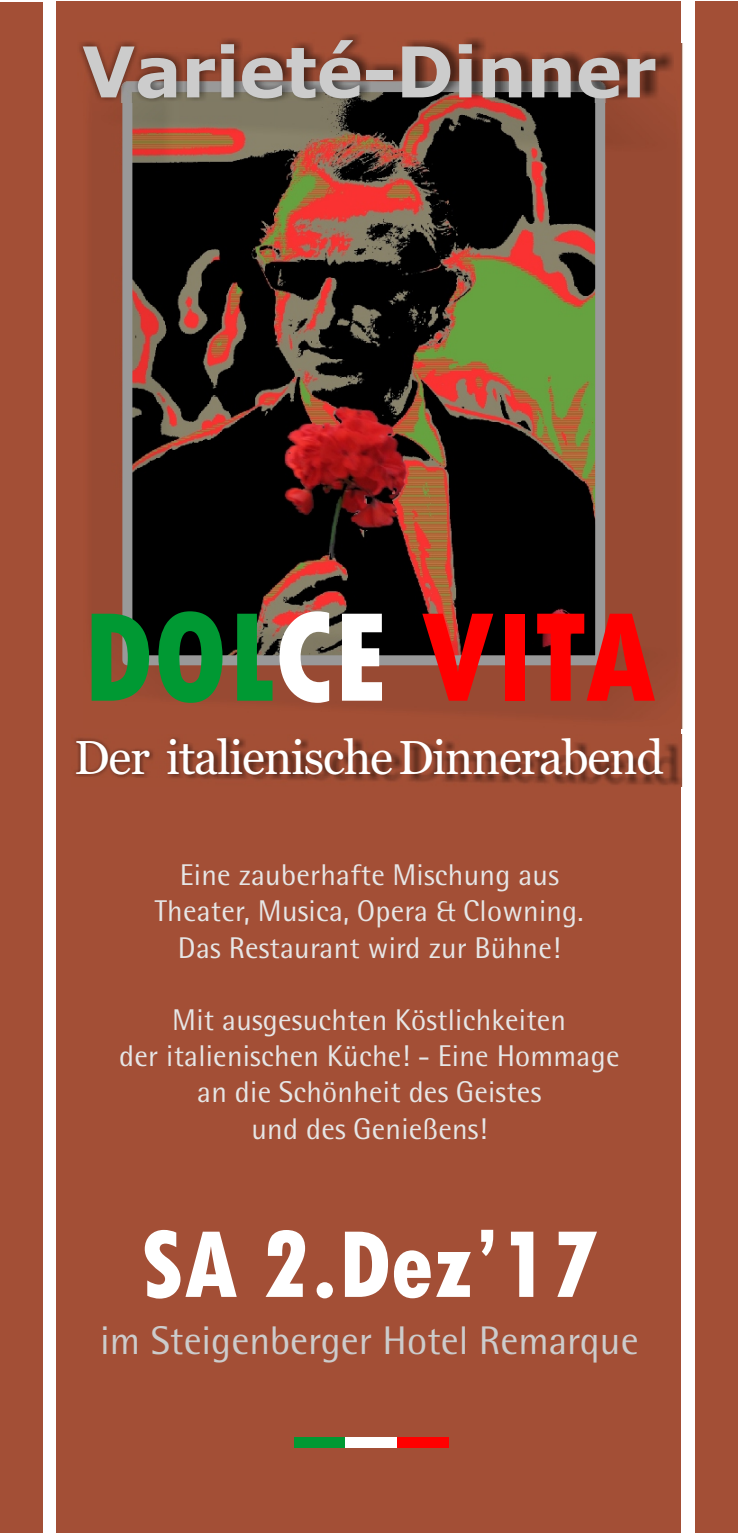
<style>
.page{position:relative;width:738px;height:1533px;background:#fff}
.page>*{position:absolute;margin:0;border:0;box-sizing:border-box;transform-origin:0 0}
.t1{font:800 133.25px "Tw Cen MT Condensed";color:#f00}
.t2{font:800 100px "Tw Cen MT Condensed";color:#fff}
.t3{font:700 70px "Verdana";letter-spacing:-.005em;color:#ccc}
.t4{font:47.5px "Georgia";letter-spacing:-.025em;color:#fff}
.t5{font:40px "Rotis Semi Sans";color:#ccc}
.t6{font:30px/36.2px "Rotis Semi Sans";letter-spacing:.01em;color:#e6e6e6;text-align:center}
.s1{color:#093}
.s2{color:#fff}
</style>
<div class="page">
<div style="left:0;top:2px;width:43px;height:1530px;background:#a34f36"></div>
<div style="left:694px;top:2px;width:43px;height:1530px;background:#a34f36"></div>
<div style="left:57px;top:2px;width:623px;height:1530px;background:#a34f36"></div>
<img style="left:91px;top:44px;width:593px;height:685px">
<div style="left:122px;top:82px;width:483px;height:583px;border:10px solid #999"></div>
<img style="left:79px;top:34px;width:595px;height:69px">
<img style="left:75px;top:735px;width:607px;height:51px">
<div style="left:294px;top:1437px;width:51px;height:11px;background:#093"></div>
<div style="left:397px;top:1437px;width:51px;height:11px;background:#f00"></div>
<div style="left:345px;top:1437px;width:52px;height:11px;background:#fff"></div>
<h3 class="t3" style="left:82px;top:44px;width:576px">Varieté-Dinner</h3>
<h1 class="t1" style="left:82px;top:609px;width:575px"><span class="s1">DOL</span><span class="s2">CE</span> VITA</h1>
<h3 class="t4" style="left:74px;top:737px;width:591px">Der italienische Dinnerabend</h3>
<p class="t6" style="left:155px;top:860px;width:430px">Eine zauberhafte Mischung aus<br>Theater, Musica, Opera &amp; Clowning.<br>Das Restaurant wird zur Bühne!</p>
<p class="t6" style="left:119px;top:1004px;width:501px">Mit ausgesuchten Köstlichkeiten<br>der italienischen Küche! - Eine Hommage an die Schönheit des Geistes<br>und des Genießens!</p>
<h2 class="t2" style="left:140px;top:1228px;width:459px">SA 2.Dez’17</h2>
<h3 class="t5" style="left:100px;top:1326px;width:540px">im Steigenberger Hotel Remarque</h3>
</div>
